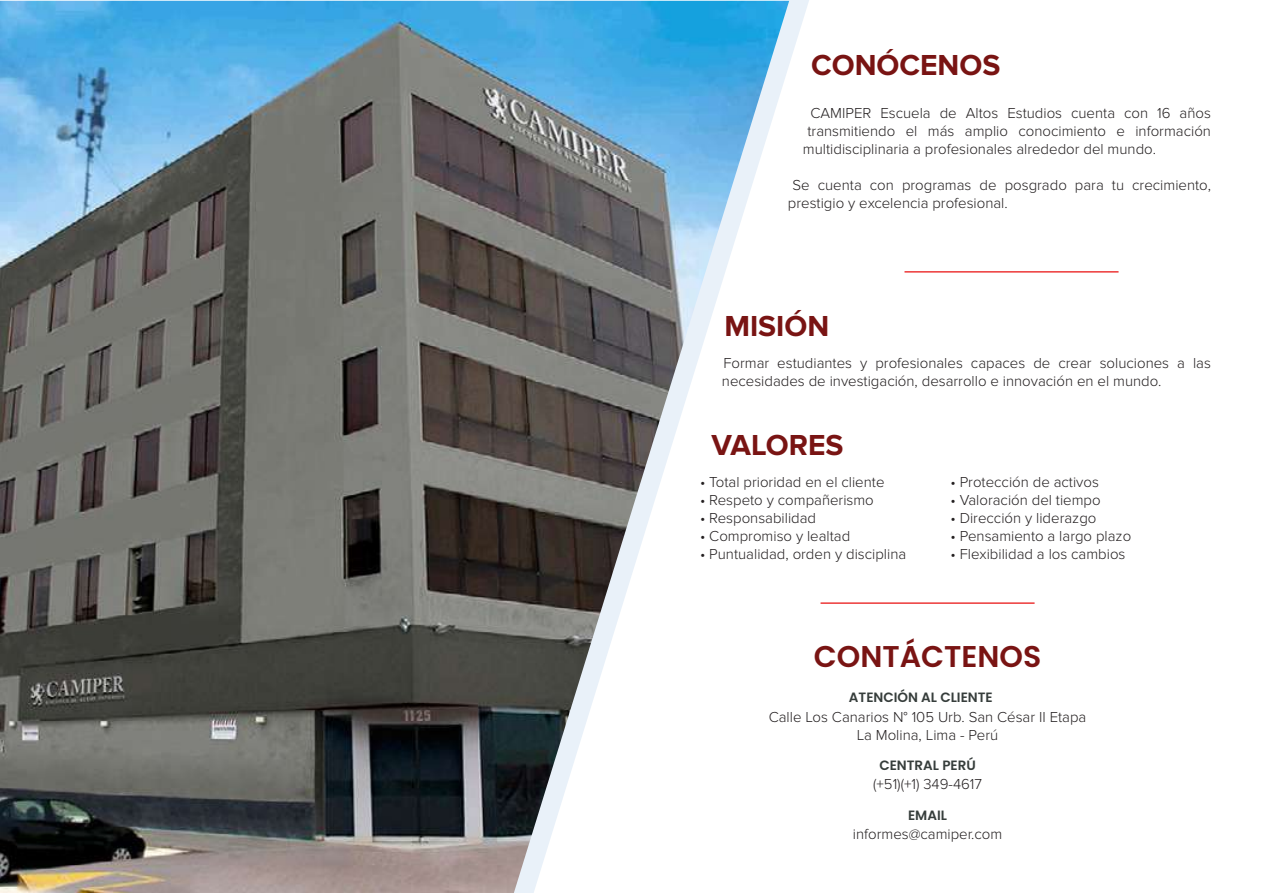
<style>
.page{position:relative;width:1263px;height:893px;background:#fff}
.page>*{position:absolute;margin:0;border:0;box-sizing:border-box;transform-origin:0 0}
.t1{font:700 30px "Proxima Nova";color:#791413}
.t2{font:600 30px "Poppins";color:#791413}
.t3{font:300 15px/18px "Proxima Nova";color:#231f20}
.t4{font:600 13.5px "Poppins";color:#363d3b}
</style>
<div class="page">
<img style="left:0;top:1px;width:514px;height:892px">
<hr style="left:904px;top:271px;width:214px;height:2px;background:#ed3838">
<hr style="left:820px;top:602px;width:214px;height:2px;background:#ed3838">
<svg style="left:514px;top:0;width:295px;height:893px"></svg>
<h1 class="t1" style="left:811px;top:47px;width:191px">CONÓCENOS</h1>
<p class="t3" style="left:810px;top:104px;width:402px">CAMIPER Escuela de Altos Estudios cuenta con 16 años</p>
<p class="t3" style="left:807px;top:122px;width:405px">transmitiendo el más amplio conocimiento e información</p>
<p class="t3" style="left:803px;top:140px;width:354px">multidisciplinaria a profesionales alrededor del mundo.</p>
<p class="t3" style="left:788px;top:176px;width:424px;text-indent:4px">Se cuenta con programas de posgrado para tu crecimiento, prestigio y excelencia profesional.</p>
<h1 class="t1" style="left:724px;top:308px;width:106px">MISIÓN</h1>
<p class="t3" style="left:722px;top:355px;width:491px">Formar estudiantes y profesionales capaces de crear soluciones a las necesidades de investigación, desarrollo e innovación en el mundo.</p>
<h1 class="t1" style="left:711px;top:427px;width:134px">VALORES</h1>
<p class="t3" style="left:700px;top:474px;width:186px">• Total prioridad en el cliente</p>
<p class="t3" style="left:700px;top:492px;width:175px">• Respeto y compañerismo</p>
<p class="t3" style="left:700px;top:510px;width:118px">• Responsabilidad</p>
<p class="t3" style="left:700px;top:528px;width:152px">• Compromiso y lealtad</p>
<p class="t3" style="left:700px;top:546px;width:208px">• Puntualidad, orden y disciplina</p>
<p class="t3" style="left:950px;top:474px;width:150px">• Protección de activos</p>
<p class="t3" style="left:950px;top:492px;width:152px">• Valoración del tiempo</p>
<p class="t3" style="left:950px;top:510px;width:147px">• Dirección y liderazgo</p>
<p class="t3" style="left:950px;top:528px;width:182px">• Pensamiento a largo plazo</p>
<p class="t3" style="left:950px;top:546px;width:177px">• Flexibilidad a los cambios</p>
<h1 class="t2" style="left:814px;top:639px;width:229px">CONTÁCTENOS</h1>
<p class="t4" style="left:849px;top:690px;width:145px">ATENCIÓN AL CLIENTE</p>
<p class="t3" style="left:769px;top:709px;width:319px;text-align:center">Calle Los Canarios N° 105 Urb. San César II Etapa<br>La Molina, Lima - Perú</p>
<p class="t4" style="left:879px;top:757px;width:98px">CENTRAL PERÚ</p>
<p class="t3" style="left:873px;top:775px;width:110px">(+51)(+1) 349-4617</p>
<p class="t3" style="left:853px;top:825px;width:151px">informes@camiper.com</p>
<p class="t4" style="left:908px;top:807px;width:40px">EMAIL</p>
</div>
